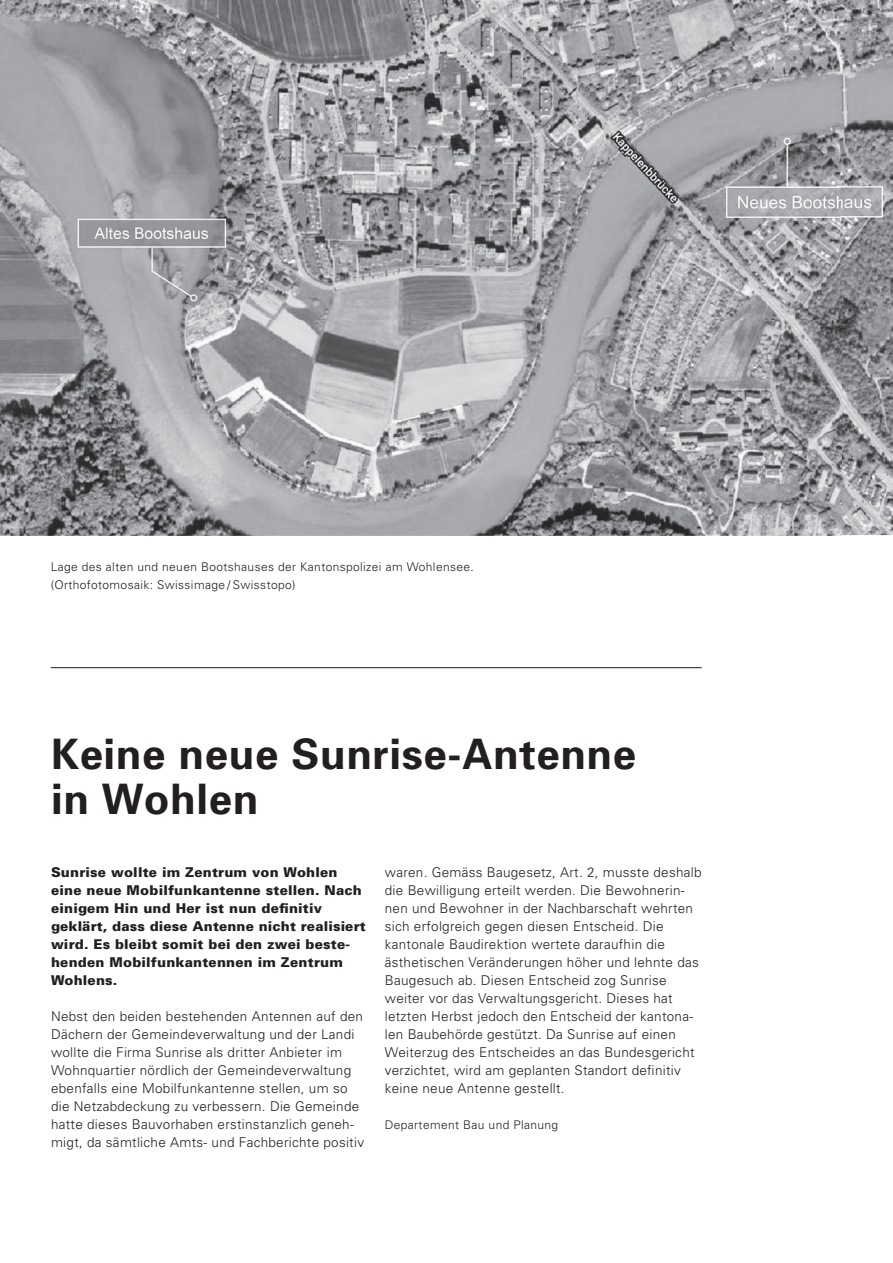
<style>
.page{position:relative;width:893px;height:1263px;background:#fff}
.page>*{position:absolute;margin:0;border:0;box-sizing:border-box;transform-origin:0 0}
.t1{font:700 42px/45px "Univers";letter-spacing:.015em;color:#231f20}
.t2{font:300 13.5px/18px "Univers";letter-spacing:.02em;color:#231f20}
.t3{font:900 13.5px/18px "Univers";letter-spacing:.015em;color:#231f20}
.t4{font:300 12px/18px "Univers";letter-spacing:.03em;color:#231f20}
</style>
<div class="page">
<img style="left:0;top:0;width:893px;height:535px">
<img style="left:832px;top:85px;width:61px;height:35px">
<img style="left:858px;top:92px;width:18px;height:15px">
<hr style="left:51px;top:667px;width:651px;height:1px;background:#231f20">
<p class="t4" style="left:51px;top:558px;width:425px">Lage des alten und neuen Bootshauses der Kantonspolizei am Wohlensee. (Orthofotomosaik: Swissimage / Swisstopo)</p>
<h1 class="t1" style="left:51px;top:732px;width:587px">Keine neue Sunrise-Antenne in Wohlen</h1>
<p class="t3" style="left:51px;top:863px;width:316px">Sunrise wollte im Zentrum von Wohlen eine neue Mobilfunkantenne stellen. Nach einigem Hin und Her ist nun definitiv geklärt, dass diese Antenne nicht realisiert wird. Es bleibt somit bei den zwei beste&shy;henden Mobilfunkantennen im Zentrum Wohlens.</p>
<p class="t2" style="left:51px;top:1007px;width:315px">Nebst den beiden bestehenden Antennen auf den Dächern der Gemeindeverwaltung und der Landi wollte die Firma Sunrise als dritter Anbieter im Wohnquartier nördlich der Gemeindeverwaltung ebenfalls eine Mobilfunkantenne stellen, um so die Netzabdeckung zu verbessern. Die Gemeinde hatte dieses Bauvorhaben erstinstanzlich geneh&shy;migt, da sämtliche Amts- und Fachberichte positiv</p>
<p class="t2" style="left:385px;top:863px;width:318px">waren. Gemäss Baugesetz, Art. 2, musste deshalb die Bewilligung erteilt werden. Die Bewohnerin&shy;nen und Bewohner in der Nachbarschaft wehrten sich erfolgreich gegen diesen Entscheid. Die kantonale Baudirektion wertete daraufhin die ästhetischen Veränderungen höher und lehnte das Baugesuch ab. Diesen Entscheid zog Sunrise weiter vor das Verwaltungsgericht. Dieses hat letzten Herbst jedoch den Entscheid der kantona&shy;len Baubehörde gestützt. Da Sunrise auf einen Weiterzug des Entscheides an das Bundesgericht verzichtet, wird am geplanten Standort definitiv keine neue Antenne gestellt.</p>
<p class="t4" style="left:385px;top:1116px;width:175px">Departement Bau und Planung</p>
</div>
